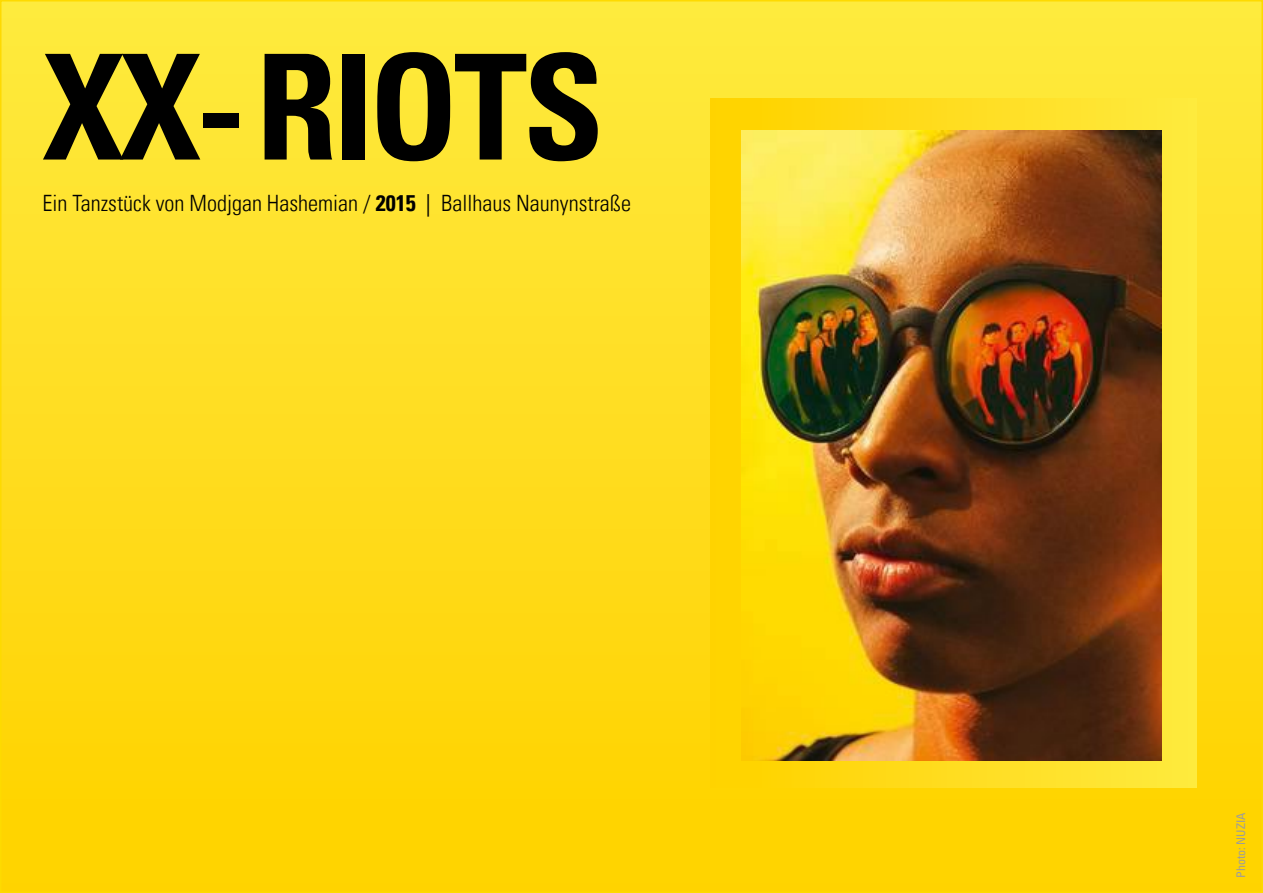
<style>
.page{position:relative;width:1263px;height:893px;background:#fff}
.page>*{position:absolute;margin:0;border:0;box-sizing:border-box;transform-origin:0 0}
.t1{font:700 condensed 146.4px "Univers LT";letter-spacing:-.03em;color:#000}
.t2{font:300 condensed 22.5px "Univers LT";color:#000}
.t3{font:condensed 12px "Univers LT";color:#9c9c9d}
.s1{font-weight:700}
.s2{font-weight:400}
</style>
<div class="page">
<div style="left:1px;top:1px;width:1261px;height:891px;background:linear-gradient(to bottom,#feea40,#ffd100)"></div>
<div style="left:710px;top:98px;width:486px;height:690px;background:linear-gradient(to right,#ffd300,#fae43e)"></div>
<img style="left:741px;top:131px;width:420px;height:630px">
<h1 class="t1" style="left:43px;top:18px;width:563px">XX- RIOTS</h1>
<p class="t2" style="left:43px;top:190px;width:590px">Ein Tanzstück von Modjgan Hashemian / <span class="s1">2015</span> <span class="s2">|</span> Ballhaus Naunynstraße</p>
<p class="t3" style="left:1233px;top:878px;width:67px;rotate:-90deg">Photo: NUZIA</p>
</div>
